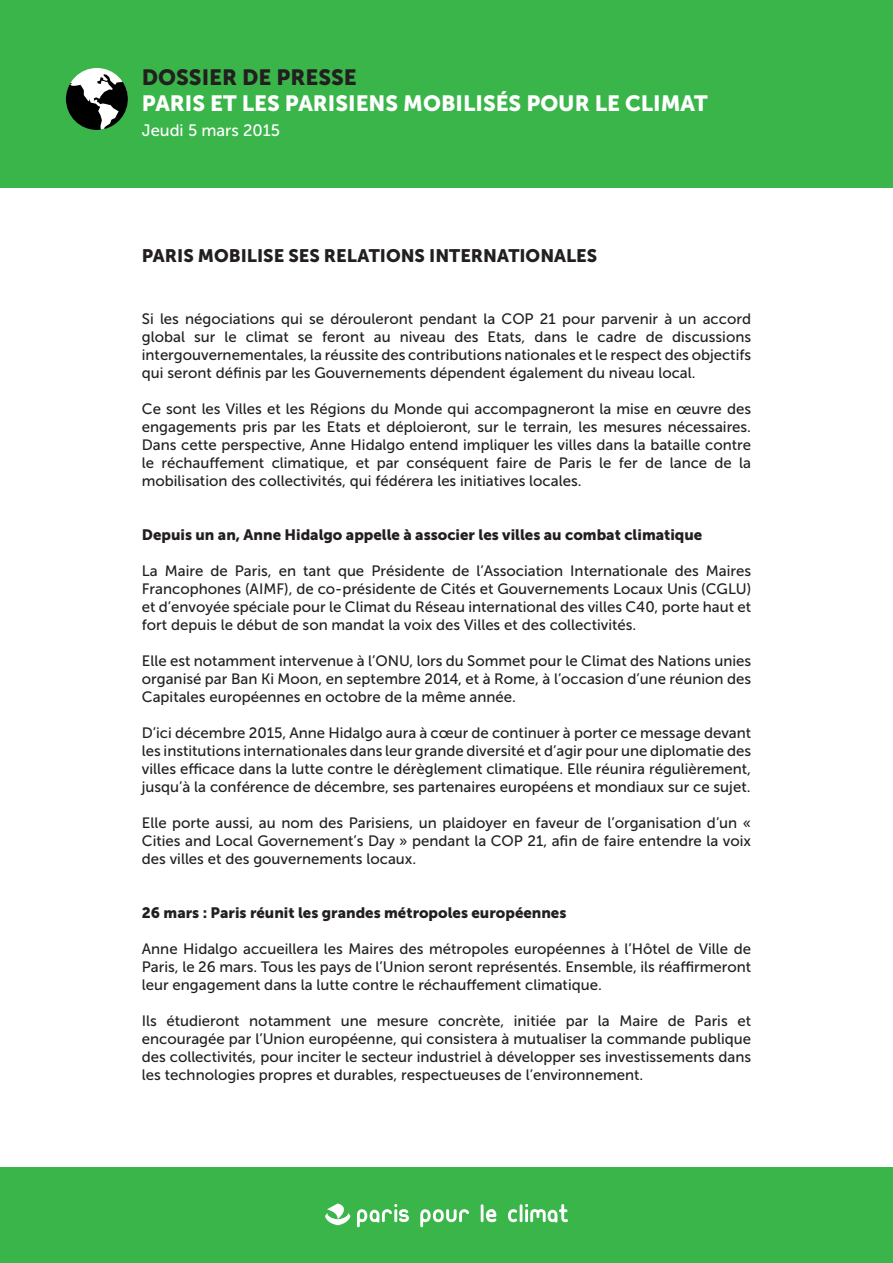
<style>
.page{position:relative;width:893px;height:1263px;background:#fff}
.page>*{position:absolute;margin:0;border:0;box-sizing:border-box;transform-origin:0 0}
.t1{font:21.9px "Museo Sans 900";color:#fff}
.t2{font:21.9px "Museo Sans 900";color:#231f20}
.t3{font:18px "Museo Sans 900";color:#231f20}
.t4{font:16.5px "Museo Sans 500";color:#fff}
.t5{font:15px/18px "Museo Sans 500";color:#231f20;text-align:justify}
.t6{font:15px "Museo Sans 900";color:#231f20}
</style>
<div class="page">
<div style="left:0;top:0;width:893px;height:187px;background:#3ab54a"></div>
<div style="left:0;top:1167px;width:893px;height:96px;background:#3ab54a"></div>
<div style="left:66px;top:68px;width:62px;height:62px;background:#fff;border-radius:50%"></div>
<svg style="left:66px;top:74px;width:62px;height:56px"></svg>
<svg style="left:325px;top:1203px;width:243px;height:24px"></svg>
<h1 class="t2" style="left:142px;top:65px;width:216px">DOSSIER DE PRESSE</h1>
<h1 class="t1" style="left:142px;top:91px;width:567px">PARIS ET LES PARISIENS MOBILISÉS POUR LE CLIMAT</h1>
<p class="t4" style="left:142px;top:121px;width:140px">Jeudi 5 mars 2015</p>
<p class="t3" style="left:142px;top:246px;width:457px">PARIS MOBILISE SES RELATIONS INTERNATIONALES</p>
<p class="t5" style="left:142px;top:309px;width:611px">Si les négociations qui se dérouleront pendant la COP 21 pour parvenir à un accord global sur le climat se feront au niveau des Etats, dans le cadre de discussions intergouvernementales, la réussite des contributions nationales et le respect des objectifs qui seront définis par les Gouvernements dépendent également du niveau local.</p>
<p class="t5" style="left:142px;top:399px;width:611px">Ce sont les Villes et les Régions du Monde qui accompagneront la mise en œuvre des engagements pris par les Etats et déploieront, sur le terrain, les mesures nécessaires.<br>Dans cette perspective, Anne Hidalgo entend impliquer les villes dans la bataille contre le réchauffement climatique, et par conséquent faire de Paris le fer de lance de la mobilisation des collectivités, qui fédérera les initiatives locales.</p>
<p class="t6" style="left:142px;top:526px;width:562px">Depuis un an, Anne Hidalgo appelle à associer les villes au combat climatique</p>
<p class="t5" style="left:142px;top:561px;width:611px">La Maire de Paris, en tant que Présidente de l’Association Internationale des Maires Francophones (AIMF), de co-présidente de Cités et Gouvernements Locaux Unis (CGLU) et d’envoyée spéciale pour le Climat du Réseau international des villes C40, porte haut et fort depuis le début de son mandat la voix des Villes et des collectivités.</p>
<p class="t5" style="left:142px;top:651px;width:611px">Elle est notamment intervenue à l’ONU, lors du Sommet pour le Climat des Nations unies organisé par Ban Ki Moon, en septembre 2014, et à Rome, à l’occasion d’une réunion des Capitales européennes en octobre de la même année.</p>
<p class="t5" style="left:142px;top:723px;width:611px">D’ici décembre 2015, Anne Hidalgo aura à cœur de continuer à porter ce message devant les institutions internationales dans leur grande diversité et d’agir pour une diplomatie des villes efficace dans la lutte contre le dérèglement climatique. Elle réunira régulièrement, jusqu’à la conférence de décembre, ses partenaires européens et mondiaux sur ce sujet.</p>
<p class="t5" style="left:142px;top:813px;width:611px">Elle porte aussi, au nom des Parisiens, un plaidoyer en faveur de l’organisation d’un « Cities and Local Governement’s Day » pendant la COP 21, afin de faire entendre la voix des villes et des gouvernements locaux.</p>
<p class="t6" style="left:142px;top:904px;width:426px">26 mars : Paris réunit les grandes métropoles européennes</p>
<p class="t5" style="left:142px;top:939px;width:611px">Anne Hidalgo accueillera les Maires des métropoles européennes à l’Hôtel de Ville de Paris, le 26 mars. Tous les pays de l’Union seront représentés. Ensemble, ils réaffirmeront leur engagement dans la lutte contre le réchauffement climatique.</p>
<p class="t5" style="left:142px;top:1011px;width:611px">Ils étudieront notamment une mesure concrète, initiée par la Maire de Paris et encouragée par l’Union européenne, qui consistera à mutualiser la commande publique des collectivités, pour inciter le secteur industriel à développer ses investissements dans les technologies propres et durables, respectueuses de l’environnement.</p>
</div>
